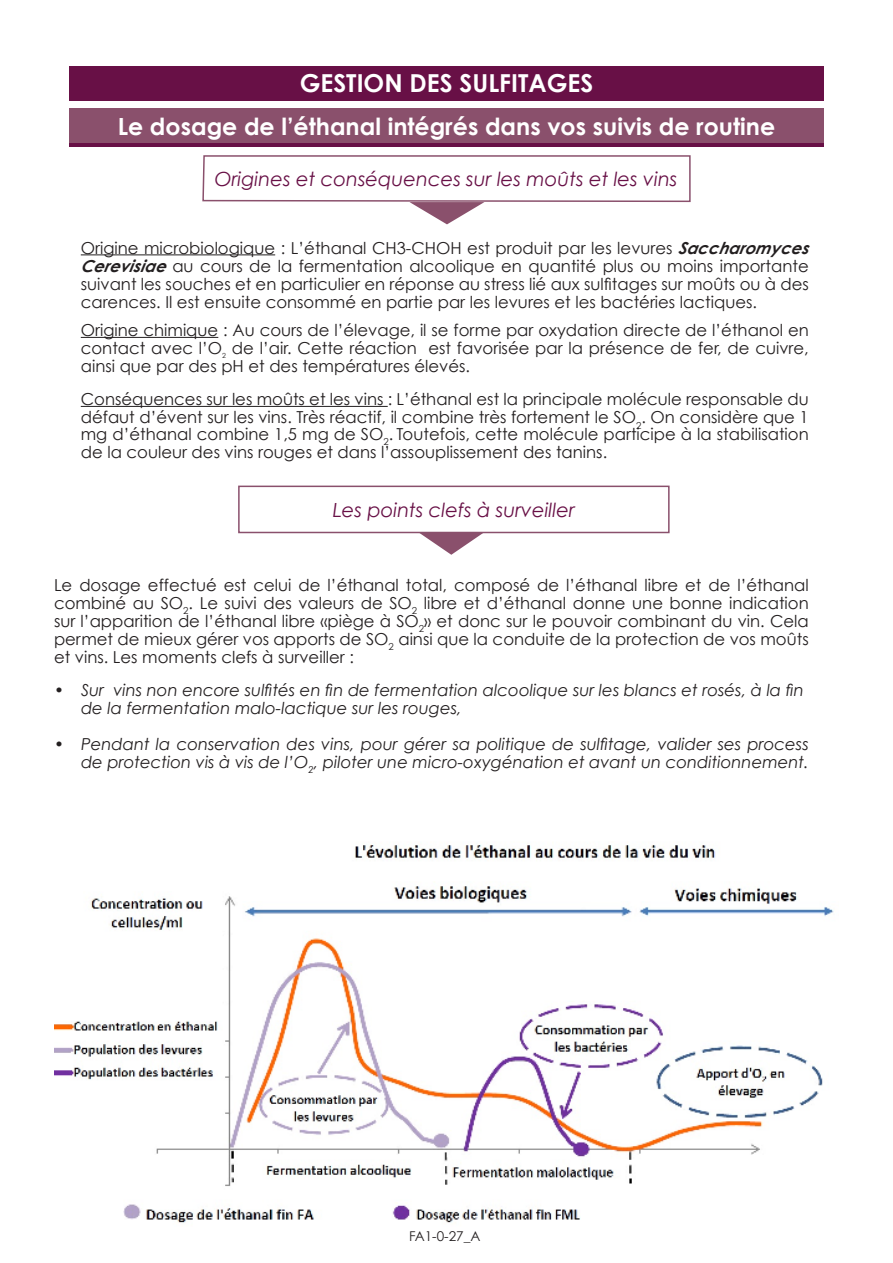
<style>
.page{position:relative;width:893px;height:1263px;background:#fff}
.page>*{position:absolute;margin:0;border:0;box-sizing:border-box;transform-origin:0 0}
.t1{font:700 24.75px "Century Gothic";color:#fff}
.t2{font:700 23.7px "Century Gothic";color:#fff}
.t3{font:italic 19.5px "Century Gothic";color:#681046}
.t4{font:16.5px/18px "Century Gothic";color:#231f20}
.t5{font:italic 16.5px/18px "Century Gothic";color:#231f20}
.t6{font:13.5px "Century Gothic";color:#231f20}
.t7{font:7.05px "Century Gothic";color:#231f20}
.s1{font-weight:700;font-style:italic}
</style>
<div class="page">
<div style="left:69px;top:113px;width:755px;height:34px;background:#681046"></div>
<div style="left:69px;top:109px;width:755px;height:34px;background:#8a506c"></div>
<div style="left:69px;top:66px;width:755px;height:34px;background:#681046"></div>
<svg style="left:202px;top:155px;width:489px;height:69px"></svg>
<svg style="left:418px;top:533px;width:66px;height:22px"></svg>
<div style="left:238px;top:486px;width:432px;height:47px;border:2px solid #8a506c"></div>
<hr style="left:81px;top:254px;width:194px;height:1px;background:#231f20">
<hr style="left:81px;top:337px;width:137px;height:1px;background:#231f20">
<hr style="left:81px;top:406px;width:307px;height:1px;background:#231f20">
<img style="left:54px;top:844px;width:780px;height:379px">
<p class="t1" style="left:300px;top:65px;width:295px">GESTION DES SULFITAGES</p>
<p class="t2" style="left:118px;top:108px;width:659px">Le dosage de l’éthanal intégrés dans vos suivis de routine</p>
<p class="t3" style="left:215px;top:165px;width:464px">Origines et conséquences sur les moûts et les vins</p>
<p class="t4" style="left:81px;top:238px;width:736px">Origine microbiologique : L’éthanal CH3-CHOH est produit par les levures <span class="s1">Saccharomyces Cerevisiae</span>au cours de la fermentation alcoolique en quantité plus ou moins importante suivant les souches et en particulier en réponse au stress lié aux sulfitages sur moûts ou à des carences. Il est ensuite consommé en partie par les levures et les bactéries lactiques.</p>
<p class="t4" style="left:81px;top:321px;width:729px">Origine chimique : Au cours de l’élevage, il se forme par oxydation directe de l’éthanol en contact avec l’O</p>
<p class="t7" style="left:222px;top:351px;width:5px">2</p>
<p class="t4" style="left:81px;top:339px;width:729px;text-indent:151px">de l’air. Cette réaction est favorisée par la présence de fer, de cuivre, ainsi que par des pH et des températures élevés.</p>
<p class="t4" style="left:81px;top:390px;width:729px">Conséquences sur les moûts et les vins : L’éthanal est la principale molécule responsable du défaut d’évent sur les vins. Très réactif, il combine très fortement le SO<sub>2</sub>. On considère que 1</p>
<p class="t4" style="left:81px;top:424px;width:729px">mg d’éthanal combine 1,5 mg de SO<sub>2</sub>. Toutefois, cette molécule participe à la stabilisation de la couleur des vins rouges et dans l’assouplissement des tanins.</p>
<p class="t3" style="left:333px;top:496px;width:244px">Les points clefs à surveiller</p>
<p class="t4" style="left:54px;top:575px;width:756px;text-align:justify">Le dosage effectué est celui de l’éthanal total, composé de l’éthanal libre et de l’éthanal combiné au SO<sub>2</sub>. Le suivi des valeurs de SO<sub>2</sub> libre et d’éthanal donne une bonne indication sur l’apparition de l’éthanal libre «piège à SO<sub>2</sub>» et donc sur le pouvoir combinant du vin. Cela permet de mieux gérer vos apports de SO<sub>2</sub> ainsi que la conduite de la protection de vos moûts et vins. Les moments clefs à surveiller :</p>
<p class="t5" style="left:81px;top:680px;width:724px;text-indent:-27px">• Sur vins non encore sulfités en fin de fermentation alcoolique sur les blancs et rosés, à la fin de la fermentation malo-lactique sur les rouges,</p>
<p class="t5" style="left:54px;top:734px;width:756px;text-align:right">• Pendant la conservation des vins, pour gérer sa politique de sulfitage, valider ses process de protection vis à vis de l’O<sub>2</sub>, piloter une micro-oxygénation et avant un conditionnement.</p>
<p class="t6" style="left:409px;top:1227px;width:73px">FA1-0-27_A</p>
</div>
